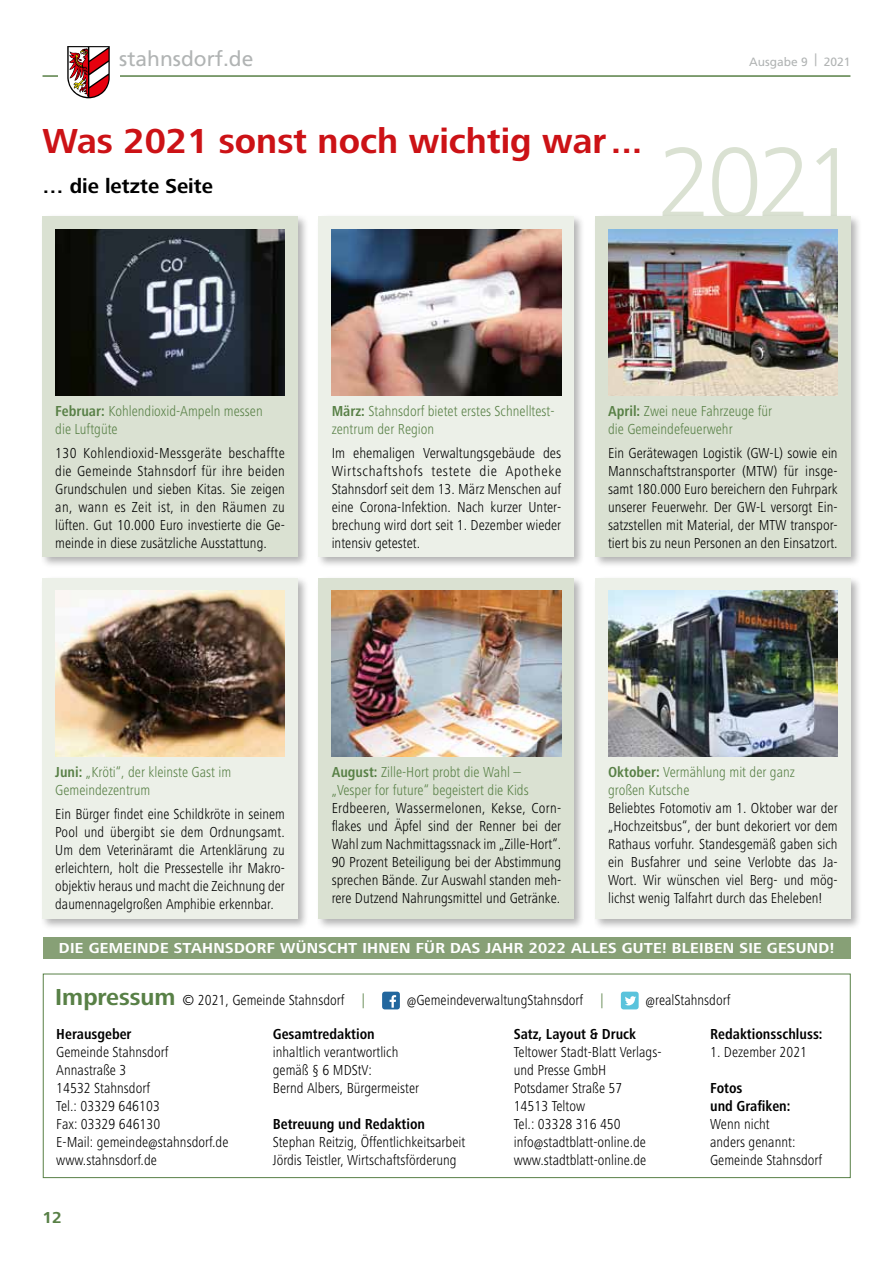
<style>
.page{position:relative;width:893px;height:1263px;background:#fff}
.page>*{position:absolute;margin:0;border:0;box-sizing:border-box;transform-origin:0 0}
.t1{font:300 103.65px "Frutiger Next LT";color:#dae1d2}
.t2{font:700 36px "Frutiger Next LT";color:#cc1216}
.t3{font:700 21px "Frutiger Next LT";color:#000}
.t4{font:21px "Frutiger";color:#b1b4b4}
.t5{font:700 16.5px "Frutiger Next LT";color:#588046}
.t6{font:300 condensed 15px/18px "Frutiger Next LT";color:#000;text-align:justify}
.t7{font:300 condensed 15px/18px "Frutiger Next LT";color:#588046}
.t8{font:700 condensed 15px/18px "Frutiger Next LT";color:#000}
.t9{font:700 15px "Frutiger Next LT";letter-spacing:.02em;color:#fff}
.t10{font:12px "Frutiger";color:#b1b4b4}
.s1{font-size:16.8px}
.s2{font-weight:700}
.s3{font-weight:700;font-stretch:normal;font-size:24px;color:#588046}
.s4{color:#588046}
</style>
<div class="page">
<hr style="left:43px;top:75px;width:807px;height:2px;background:#588046">
<div style="left:58px;top:71px;width:61px;height:10px;background:#fff"></div>
<svg style="left:67px;top:46px;width:43px;height:52px"></svg>
<div style="left:40px;top:214px;width:269px;height:354px;background:#000;opacity:.3"></div>
<div style="left:43px;top:217px;width:255px;height:340px;background:#dae1d2"></div>
<img style="left:55px;top:229px;width:230px;height:166px">
<div style="left:40px;top:576px;width:269px;height:354px;background:#000;opacity:.3"></div>
<div style="left:43px;top:578px;width:255px;height:340px;background:#ecf0e8"></div>
<img style="left:55px;top:591px;width:230px;height:166px">
<div style="left:316px;top:214px;width:270px;height:354px;background:#000;opacity:.3"></div>
<div style="left:319px;top:217px;width:255px;height:340px;background:#ecf0e8"></div>
<img style="left:332px;top:229px;width:229px;height:166px">
<div style="left:316px;top:576px;width:270px;height:354px;background:#000;opacity:.3"></div>
<div style="left:319px;top:578px;width:255px;height:340px;background:#dae1d2"></div>
<img style="left:332px;top:591px;width:229px;height:166px">
<div style="left:593px;top:214px;width:269px;height:354px;background:#000;opacity:.3"></div>
<div style="left:595px;top:217px;width:255px;height:340px;background:#dae1d2"></div>
<img style="left:608px;top:229px;width:230px;height:166px">
<div style="left:593px;top:576px;width:269px;height:354px;background:#000;opacity:.3"></div>
<div style="left:595px;top:578px;width:255px;height:340px;background:#ecf0e8"></div>
<img style="left:608px;top:591px;width:230px;height:166px">
<div style="left:43px;top:974px;width:807px;height:204px;background:#fff;border:1px solid #588046"></div>
<div style="left:382px;top:992px;width:18px;height:17px;background:#22679e;border-radius:3px"></div>
<svg style="left:390px;top:995px;width:6px;height:13px"></svg>
<div style="left:621px;top:992px;width:18px;height:17px;background:#5ac3dc;border-radius:3px"></div>
<svg style="left:625px;top:996px;width:11px;height:9px"></svg>
<div style="left:43px;top:937px;width:807px;height:22px;background:#87a076"></div>
<h3 class="t4" style="left:119px;top:46px;width:136px">stahnsdorf.de</h3>
<p class="t10" style="left:749px;top:55px;width:103px">Ausgabe 9 <span class="s1">|</span> 2021</p>
<h2 class="t2" style="left:43px;top:121px;width:601px">WAS 2021 SONST NOCH WICHTIG WAR...</h2>
<h3 class="t3" style="left:43px;top:174px;width:172px">… DIE LETZTE SEITE</h3>
<h1 class="t1" style="left:657px;top:126px;width:203px">2021</h1>
<p class="t7" style="left:55px;top:402px;width:209px"><span class="s2">Februar:</span> Kohlendioxid-Ampeln messen die Luftgüte</p>
<p class="t6" style="left:55px;top:444px;width:231px">130 Kohlendioxid-Messgeräte beschaffte die Gemeinde Stahnsdorf für ihre beiden Grundschulen und sieben Kitas. Sie zeigen an, wann es Zeit ist, in den Räumen zu lüften. Gut 10.000 Euro investierte die Ge&shy;meinde in diese zusätzliche Ausstattung.</p>
<p class="t7" style="left:332px;top:402px;width:224px"><span class="s2">März:</span> Stahnsdorf bietet erstes Schnelltest&shy;zentrum der Region</p>
<p class="t6" style="left:332px;top:444px;width:231px">Im ehemaligen Verwaltungsgebäude des Wirtschaftshofs testete die Apotheke Stahnsdorf seit dem 13. März Menschen auf eine Corona-Infektion. Nach kurzer Unter&shy;brechung wird dort seit 1. Dezember wieder intensiv getestet.</p>
<p class="t7" style="left:608px;top:402px;width:166px"><span class="s2">April:</span> Zwei neue Fahrzeuge für die Gemeindefeuerwehr</p>
<p class="t6" style="left:608px;top:444px;width:231px">Ein Gerätewagen Logistik (GW-L) sowie ein Mannschaftstransporter (MTW) für insge&shy;samt 180.000 Euro bereichern den Fuhrpark unserer Feuerwehr. Der GW-L versorgt Ein&shy;satzstellen mit Material, der MTW transpor&shy;tiert bis zu neun Personen an den Einsatzort.</p>
<p class="t7" style="left:55px;top:763px;width:178px"><span class="s2">Juni:</span> „Kröti“, der kleinste Gast im<br>Gemeindezentrum</p>
<p class="t6" style="left:55px;top:805px;width:231px">Ein Bürger findet eine Schildkröte in seinem Pool und übergibt sie dem Ordnungsamt.<br>Um dem Veterinäramt die Artenklärung zu erleichtern, holt die Pressestelle ihr Makro&shy;objektiv heraus und macht die Zeichnung der daumennagelgroßen Amphibie erkennbar.</p>
<p class="t7" style="left:332px;top:763px;width:199px"><span class="s2">August:</span> Zille-Hort probt die Wahl – „Vesper for future“ begeistert die Kids</p>
<p class="t6" style="left:332px;top:799px;width:231px">Erdbeeren, Wassermelonen, Kekse, Corn&shy;flakes und Äpfel sind der Renner bei der Wahl zum Nachmittagssnack im „Zille-Hort“.<br>90 Prozent Beteiligung bei der Abstimmung sprechen Bände. Zur Auswahl standen meh&shy;rere Dutzend Nahrungsmittel und Getränke.</p>
<p class="t7" style="left:608px;top:763px;width:188px"><span class="s2">Oktober:</span> Vermählung mit der ganz großen Kutsche</p>
<p class="t6" style="left:608px;top:799px;width:231px">Beliebtes Fotomotiv am 1. Oktober war der „Hochzeitsbus“, der bunt dekoriert vor dem Rathaus vorfuhr. Standesgemäß gaben sich ein Busfahrer und seine Verlobte das Ja-Wort. Wir wünschen viel Berg- und mög&shy;lichst wenig Talfahrt durch das Eheleben!</p>
<p class="t9" style="left:59px;top:940px;width:777px">DI E GEMEINDE STAHNSDORF WÜNSCHT IHNEN FÜR DAS JAHR 2022 ALLES GUTE! BLEIBEN SIE GESUND!</p>
<p class="t6" style="left:55px;top:991px;width:311px"><span class="s3">IMPRESSUM</span> © 2021, Gemeinde Stahnsdorf <span class="s4">|</span></p>
<p class="t6" style="left:407px;top:991px;width:198px">@GemeindeverwaltungStahnsdorf <span class="s4">|</span></p>
<p class="t6" style="left:646px;top:991px;width:86px">@realStahnsdorf</p>
<p class="t8" style="left:56px;top:1025px;width:77px">Herausgeber</p>
<p class="t6" style="left:56px;top:1043px;width:174px;text-align:left">Gemeinde Stahnsdorf<br>Annastraße 3<br>14532 Stahnsdorf<br>Tel.: 03329 646103<br>Fax: 03329 646130<br>E-Mail: gemeinde@stahnsdorf.de www.stahnsdorf.de</p>
<p class="t5" style="left:43px;top:1208px;width:21px">12</p>
<p class="t8" style="left:273px;top:1025px;width:104px">Gesamtredaktion</p>
<p class="t6" style="left:273px;top:1043px;width:148px;text-align:left">inhaltlich verantwortlich gemäß § 6 MDStV:<br>Bernd Albers, Bürgermeister</p>
<p class="t8" style="left:273px;top:1115px;width:154px">Betreuung und Redaktion</p>
<p class="t6" style="left:273px;top:1133px;width:194px">Stephan Reitzig, Öffentlichkeitsarbeit<br>Jördis Teistler, Wirtschaftsförderung</p>
<p class="t8" style="left:514px;top:1025px;width:124px">Satz, Layout &amp; Druck</p>
<p class="t6" style="left:514px;top:1043px;width:149px;text-align:left">Teltower Stadt-Blatt Verlags&shy;und Presse GmbH<br>Potsdamer Straße 57<br>14513 Teltow<br>Tel.: 03328 316 450 info@stadtblatt-online.de www.stadtblatt-online.de</p>
<p class="t8" style="left:710px;top:1025px;width:114px">Redaktionsschluss:</p>
<p class="t6" style="left:710px;top:1043px;width:99px">1. Dezember 2021</p>
<p class="t8" style="left:710px;top:1079px;width:82px">Fotos<br>und Grafiken:</p>
<p class="t6" style="left:710px;top:1115px;width:114px;text-align:left">Wenn nicht<br>anders genannt:<br>Gemeinde Stahnsdorf</p>
</div>
